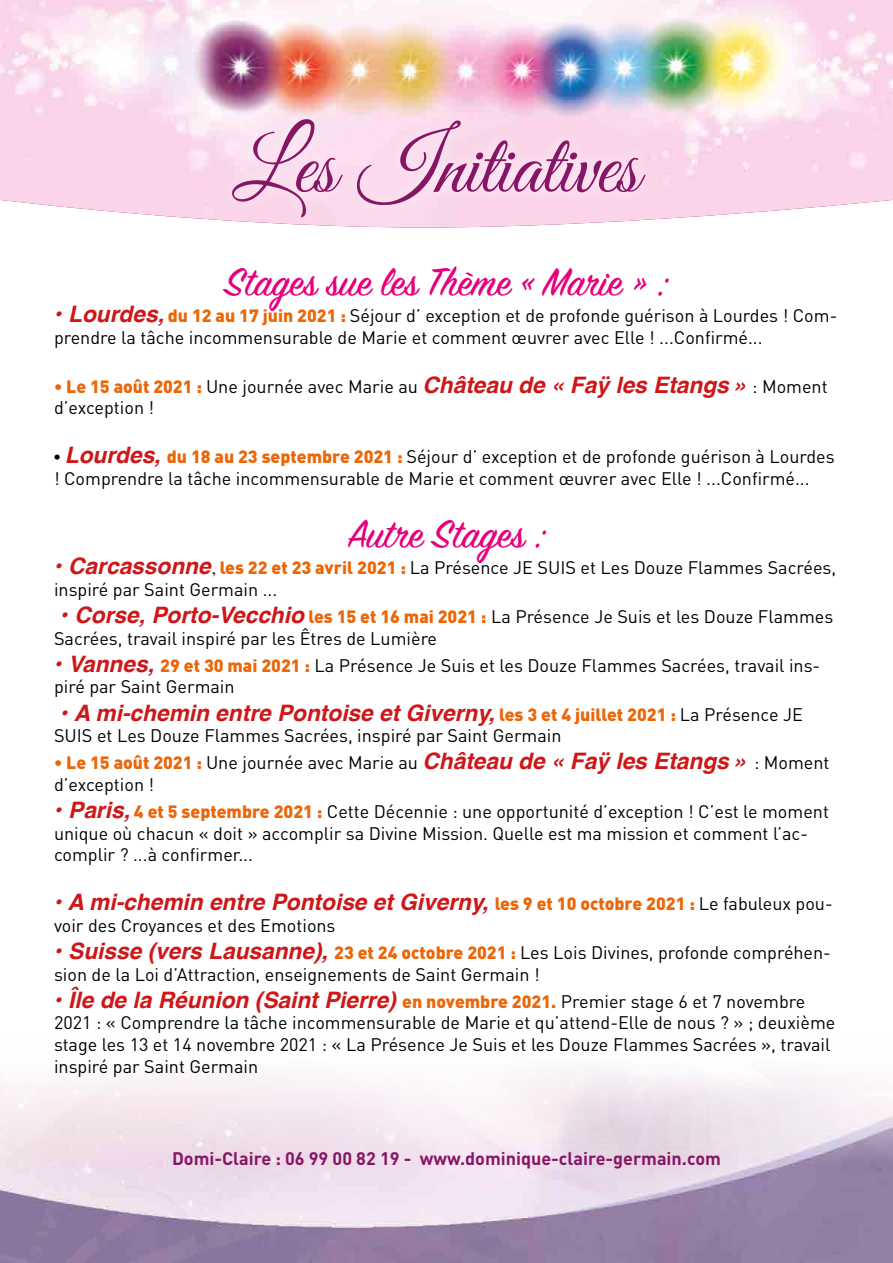
<style>
.page{position:relative;width:893px;height:1263px;background:#fff}
.page>*{position:absolute;margin:0;border:0;box-sizing:border-box;transform-origin:0 0}
.t1{font:85.5px "Great Vibes";color:#871566}
.t2{font:43.65px "Sign Painter House Script";color:#e6007d}
.t3{font:italic 700 22.65px "Helvetica";color:#cd1719}
.t4{font:18px/21.6px "DIN";color:#000}
.Normal__Web{font:700 18px "DIN";color:#871566}
.s1{font-family:"Helvetica";font-weight:700;font-style:italic;font-size:22.65px;color:#cd1719}
.s2{font-weight:900;font-size:17.7px;color:#ec6608}
.s3{font-family:"Times"}
.s4{font-family:"DIN";font-weight:900;font-style:normal;font-size:17.7px;color:#ec6608}
.s5{font-family:"DIN";font-weight:400;font-style:normal;font-size:18px;color:#000}
</style>
<div class="page">
<img style="left:0;top:1069px;width:893px;height:194px">
<img style="left:0;top:11px;width:893px;height:209px">
<div style="left:218px;top:104px;width:442px;height:128px;background:#fff;opacity:.86"></div>
<div style="left:0;top:0;width:893px;height:11px;background:#fff;opacity:.75"></div>
<svg style="left:0;top:0;width:893px;height:9px"></svg>
<p class="t1" style="left:233px;top:119px;width:408px">Les Initiatives</p>
<p class="t2" style="left:225px;top:255px;width:444px">Stages sue les Thème « Marie » :</p>
<p class="t4" style="left:54px;top:305px;width:785px"><span class="s1">• Lourdes,</span> <span class="s2">du 12 au 17 juin 2021 :</span> Séjour d’ exception et de profonde guérison à Lourdes ! Com&shy;prendre la tâche incommensurable de Marie et comment œuvrer avec Elle ! ...Confirmé...</p>
<p class="t4" style="left:54px;top:375px;width:775px"><span class="s2">• Le 15 août 2021 :</span> Une journée avec Marie au <span class="s1">Château de « Faÿ les Etangs »</span> : Moment d’exception !</p>
<p class="t4" style="left:54px;top:445px;width:782px"><span class="s3">•</span> <span class="s1">Lourdes,</span> <span class="s2">du 18 au 23 septembre 2021 :</span> Séjour d’ exception et de profonde guérison à Lourdes ! Comprendre la tâche incommensurable de Marie et comment œuvrer avec Elle ! ...Confirmé...</p>
<p class="t2" style="left:348px;top:507px;width:199px">Autre Stages :</p>
<p class="t4" style="left:54px;top:556px;width:784px"><span class="s1">• Carcassonne</span><span class="s3">,</span> <span class="s2">les 22 et 23 avril 2021 :</span> La Présence JE SUIS et Les Douze Flammes Sacrées, inspiré par Saint Germain ...</p>
<p class="t4" style="left:54px;top:605px;width:781px;text-indent:6px"><span class="s1">• Corse, Porto-Vecchio</span> <span class="s2">les 15 et 16 mai 2021 :</span> La Présence Je Suis et les Douze Flammes<br>Sacrées, travail inspiré par les Êtres de Lumière</p>
<p class="t4" style="left:54px;top:654px;width:768px"><span class="s1">• Vannes,</span> <span class="s2">29 et 30 mai 2021 :</span> La Présence Je Suis et les Douze Flammes Sacrées, travail ins&shy;piré par Saint Germain</p>
<p class="t3" style="left:60px;top:694px;width:744px">• A mi-chemin entre Pontoise et Giverny, <span class="s4">les 3 et 4 juillet 2021 :</span> <span class="s5">La Présence JE</span></p>
<p class="t4" style="left:54px;top:724px;width:509px">SUIS et Les Douze Flammes Sacrées, inspiré par Saint Germain</p>
<p class="t4" style="left:54px;top:752px;width:777px"><span class="s2">• Le 15 août 2021 :</span> Une journée avec Marie au <span class="s1">Château de « Faÿ les Etangs »</span> : Moment d’exception !</p>
<p class="t4" style="left:54px;top:800px;width:776px"><span class="s1">• Paris,</span> <span class="s2">4 et 5 septembre 2021 :</span> Cette Décennie : une opportunité d’exception ! C’est le moment unique où chacun « doit » accomplir sa Divine Mission. Quelle est ma mission et comment l’ac&shy;complir ? ...à confirmer...</p>
<p class="t3" style="left:54px;top:884px;width:780px">• A mi-chemin entre Pontoise et Giverny, <span class="s4">les 9 et 10 octobre 2021 :</span> <span class="s5">Le fabuleux pou-</span></p>
<p class="t4" style="left:54px;top:914px;width:283px">voir des Croyances et des Emotions</p>
<p class="t4" style="left:54px;top:941px;width:778px"><span class="s1">• Suisse (vers Lausanne),</span> <span class="s2">23 et 24 octobre 2021 :</span> Les Lois Divines, profonde compréhen&shy;sion de la Loi d’Attraction, enseignements de Saint Germain !</p>
<p class="t3" style="left:54px;top:981px;width:753px">• Île de la Réunion (Saint Pierre) <span class="s4">en novembre 2021.</span> <span class="s5">Premier stage 6 et 7 novembre</span></p>
<p class="t4" style="left:54px;top:1012px;width:783px">2021 : « Comprendre la tâche incommensurable de Marie et qu’attend-Elle de nous ? » ; deuxième stage les 13 et 14 novembre 2021 : « La Présence Je Suis et les Douze Flammes Sacrées », travail inspiré par Saint Germain</p>
<p class="Normal__Web" style="left:172px;top:1147px;width:550px">Domi-Claire : 06 99 00 82 19 - www.dominique-claire-germain.com</p>
</div>
